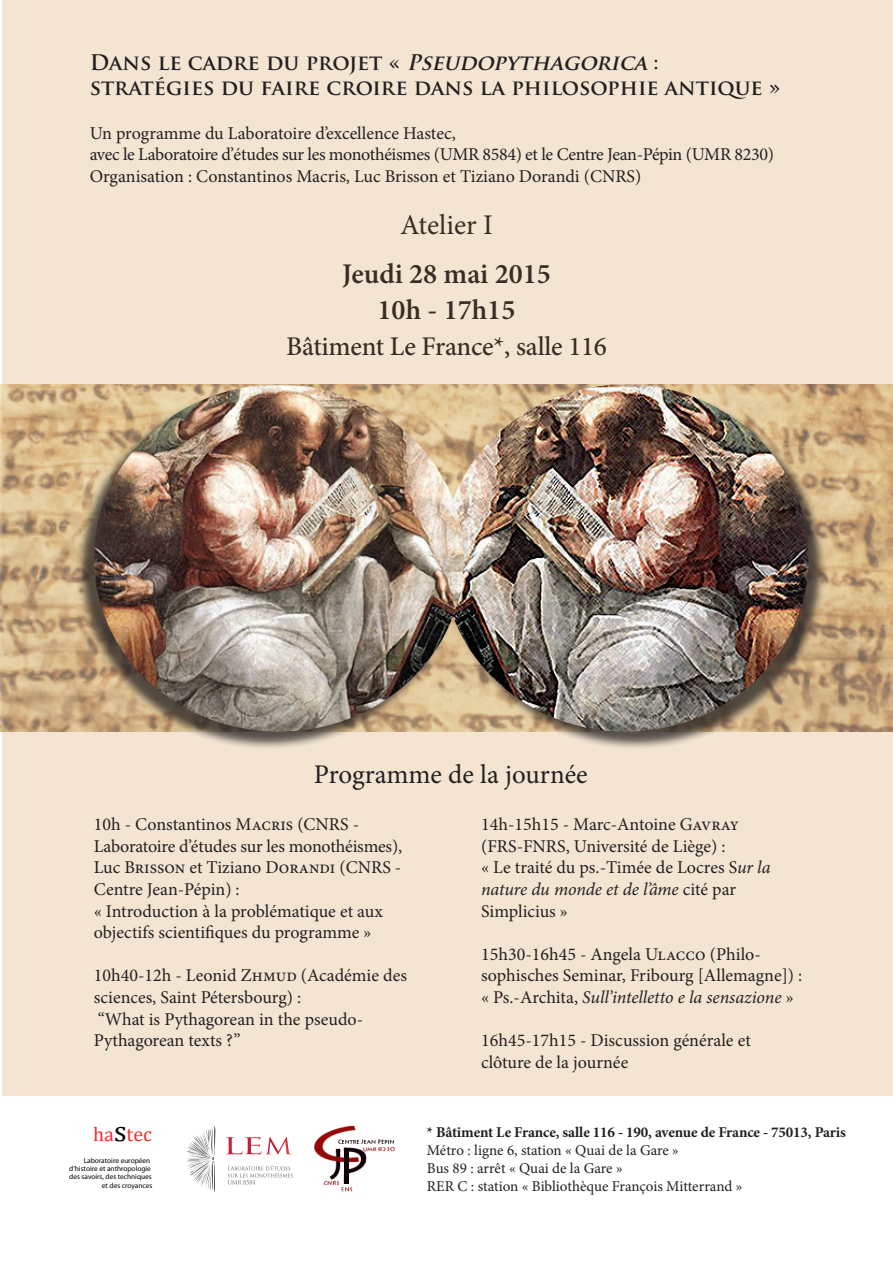
<style>
.page{position:relative;width:893px;height:1263px;background:#fff}
.page>*{position:absolute;margin:0;border:0;box-sizing:border-box;transform-origin:0 0}
.t1{font:600 28.5px/36px "Minion Pro";color:#3b2b24;text-align:center}
.t2{font:28.5px "Minion Pro";letter-spacing:-.005em;color:#3b2b24}
.t3{font:500 27px "Minion Pro";letter-spacing:-.01em;color:#3b2b24}
.t4{font:27px "Minion Pro";color:#231f20}
.t5{font:700 21px "Trajan Pro";color:#231f20}
.t6{font:20.1px "Cambria";color:#ee312b}
.t7{font:18px/21.6px "Minion Pro";letter-spacing:-.005em;color:#231f20}
.t8{font:italic 18px "Minion Pro";letter-spacing:-.005em;color:#231f20}
.t9{font:15px "Minion Pro";color:#231f20}
.t10{font:700 15px "Minion Pro";letter-spacing:-.01em;color:#231f20}
.t11{font:700 7.35px/8.4px "Times";letter-spacing:.005em;color:#000;text-align:right}
.s1{font-style:italic}
.s2{font-style:normal}
.s3{font-size:29.25px;color:#000}
</style>
<div class="page">
<div style="left:2px;top:0;width:891px;height:1095px;background:#f3e5d2"></div>
<img style="left:0;top:385px;width:893px;height:346px">
<div style="left:445px;top:387px;width:382px;height:363px;background:#231f20;opacity:.75"></div>
<img style="left:464px;top:384px;width:345px;height:348px">
<div style="left:75px;top:386px;width:386px;height:364px;background:#231f20;opacity:.75"></div>
<img style="left:94px;top:384px;width:370px;height:348px">
<svg style="left:225px;top:1137px;width:66px;height:17px"></svg>
<svg style="left:228px;top:1165px;width:65px;height:19px"></svg>
<svg style="left:187px;top:1126px;width:29px;height:66px"></svg>
<img style="left:314px;top:1125px;width:81px;height:67px">
<p class="t5" style="left:90px;top:49px;width:570px">Dans le cadre du projet « <span class="s1">Pseudopythagorica</span> :</p>
<p class="t5" style="left:90px;top:75px;width:692px">stratégies du faire croire dans la philosophie antique »</p>
<p class="t7" style="left:90px;top:122px;width:368px">Un programme du Laboratoire d’excellence Hastec,</p>
<p class="t7" style="left:90px;top:144px;width:686px">avec le Laboratoire d’études sur les monothéismes (UMR 8584) et le Centre Jean-Pépin (UMR 8230)</p>
<p class="t7" style="left:90px;top:165px;width:553px">Organisation : Constantinos Macris, Luc Brisson et Tiziano Dorandi (CNRS)</p>
<p class="t2" style="left:400px;top:206px;width:94px">Atelier I</p>
<p class="t1" style="left:342px;top:256px;width:210px">Jeudi 28 mai 2015<br>10h - 17h15</p>
<p class="t3" style="left:286px;top:328px;width:322px">Bâtiment Le France*, salle 116</p>
<p class="t4" style="left:314px;top:757px;width:276px">Programme de la journée</p>
<p class="t7" style="left:94px;top:814px;width:310px">10h - Constantinos Macris (CNRS - Laboratoire d’études sur les monothéismes), Luc Brisson et Tiziano Dorandi (CNRS - Centre Jean-Pépin) :</p>
<p class="t7" style="left:94px;top:900px;width:291px">« Introduction à la problématique et aux objectifs scientifiques du programme »</p>
<p class="t7" style="left:94px;top:965px;width:315px">10h40-12h - Leonid Zhmud (Académie des sciences, Saint Pétersbourg) :</p>
<p class="t7" style="left:98px;top:1008px;width:267px">“What is Pythagorean in the pseudo-</p>
<p class="t7" style="left:94px;top:1030px;width:148px">Pythagorean texts ?”</p>
<p class="t7" style="left:481px;top:814px;width:259px">14h-15h15 - Marc-Antoine Gavray (FRS-FNRS, Université de Liège) :</p>
<p class="t7" style="left:481px;top:857px;width:291px">« Le traité du ps.-Timée de Locres S<span class="s1">ur la nature du monde et de l’âme</span> cité par<br>Simplicius »</p>
<p class="t7" style="left:481px;top:943px;width:323px">15h30-16h45 - Angela Ulacco (Philo&shy;sophisches Seminar, Fribourg [Allemagne]) :</p>
<p class="t8" style="left:481px;top:985px;width:314px"><span class="s2">« Ps.-Archita,</span> Sull’intelletto e la sensazione <span class="s2">»</span></p>
<p class="t7" style="left:481px;top:1030px;width:271px">16h45-17h15 - Discussion générale et clôture de la journée</p>
<p class="t6" style="left:93px;top:1122px;width:60px">ha<span class="s3">s</span>tec</p>
<p class="t11" style="left:69px;top:1156px;width:85px">Laboratoire européen d’histoire et anthropologie des savoirs, des techniques et des croyances</p>
<p class="t10" style="left:427px;top:1121px;width:420px">* Bâtiment Le France, salle 116 - 190, avenue de France - 75013, Paris</p>
<p class="t9" style="left:427px;top:1140px;width:253px">Métro : ligne 6, station « Quai de la Gare »</p>
<p class="t9" style="left:427px;top:1158px;width:197px">Bus 89 : arrêt « Quai de la Gare »</p>
<p class="t9" style="left:427px;top:1176px;width:317px">RER C : station « Bibliothèque François Mitterrand »</p>
</div>
